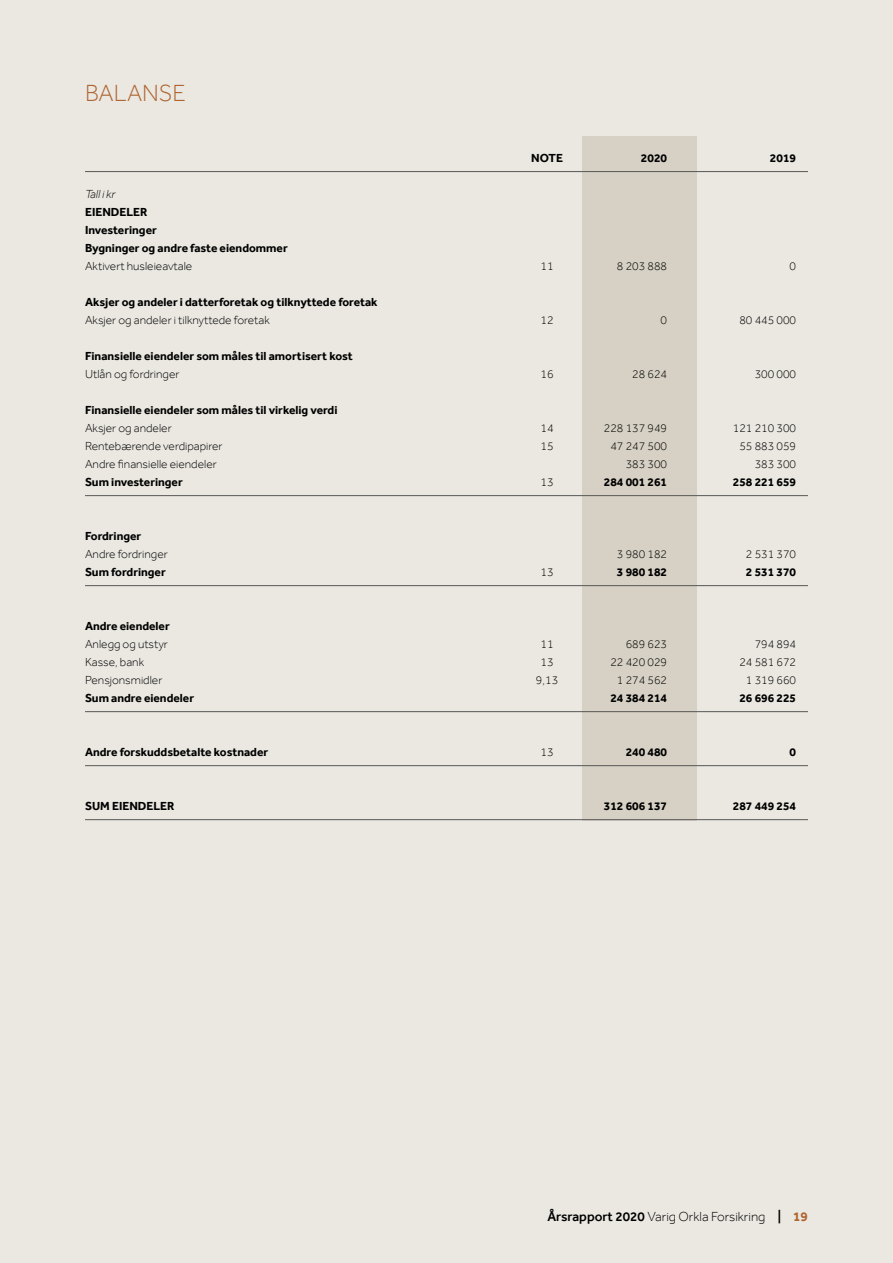
<style>
.page{position:relative;width:893px;height:1263px;background:#eae8e1}
.page>*{position:absolute;margin:0;border:0;box-sizing:border-box;transform-origin:0 0}
.t1{font:300 24px "Effra";color:#b06533}
.t2{font:300 13.5px "Effra";color:#000}
.t3{font:700 12px/18px "Effra";color:#000}
.t4{font:300 12px "Effra";color:#000}
.t5{font:italic 300 12px "Effra";color:#000}
.s1{font-weight:500}
.s2{font-weight:700;color:#b06533}
</style>
<div class="page">
<div style="left:583px;top:136px;width:114px;height:685px;background:#d6d1c4"></div>
<hr style="left:85px;top:171px;width:723px;height:1px;background:#575756">
<hr style="left:85px;top:495px;width:723px;height:1px;background:#575756">
<hr style="left:85px;top:585px;width:723px;height:1px;background:#575756">
<hr style="left:85px;top:711px;width:723px;height:1px;background:#575756">
<hr style="left:85px;top:765px;width:723px;height:1px;background:#575756">
<hr style="left:85px;top:819px;width:723px;height:1px;background:#575756">
<h1 class="t1" style="left:85px;top:79px;width:102px">BALANSE</h1>
<p class="t3" style="left:531px;top:149px;width:33px">NOTE</p>
<p class="t3" style="left:641px;top:149px;width:28px">2020</p>
<p class="t3" style="left:770px;top:149px;width:28px">2019</p>
<p class="t5" style="left:85px;top:187px;width:32px">Tall i kr</p>
<p class="t3" style="left:85px;top:203px;width:204px">EIENDELER<br>Investeringer<br>Bygninger og andre faste eiendommer</p>
<p class="t4" style="left:85px;top:259px;width:109px">Aktivert husleieavtale</p>
<p class="t4" style="left:541px;top:259px;width:15px">11</p>
<p class="t4" style="left:617px;top:259px;width:52px">8 203 888</p>
<p class="t4" style="left:790px;top:259px;width:8px">0</p>
<p class="t3" style="left:85px;top:293px;width:294px">Aksjer og andeler i datterforetak og tilknyttede foretak</p>
<p class="t4" style="left:85px;top:313px;width:186px">Aksjer og andeler i tilknyttede foretak</p>
<p class="t4" style="left:541px;top:313px;width:15px">12</p>
<p class="t4" style="left:661px;top:313px;width:8px">0</p>
<p class="t4" style="left:739px;top:313px;width:58px">80 445 000</p>
<p class="t3" style="left:85px;top:347px;width:269px">Finansielle eiendeler som måles til amortisert kost</p>
<p class="t4" style="left:85px;top:367px;width:96px">Utlån og fordringer</p>
<p class="t4" style="left:541px;top:367px;width:15px">16</p>
<p class="t4" style="left:632px;top:367px;width:36px">28 624</p>
<p class="t4" style="left:755px;top:367px;width:43px">300 000</p>
<p class="t3" style="left:85px;top:401px;width:254px">Finansielle eiendeler som måles til virkelig verdi</p>
<p class="t4" style="left:85px;top:421px;width:88px">Aksjer og andeler</p>
<p class="t4" style="left:541px;top:421px;width:15px">14</p>
<p class="t4" style="left:604px;top:421px;width:65px">228 137 949</p>
<p class="t4" style="left:733px;top:421px;width:65px">121 210 300</p>
<p class="t4" style="left:85px;top:439px;width:139px">Rentebærende verdipapirer</p>
<p class="t4" style="left:541px;top:439px;width:15px">15</p>
<p class="t4" style="left:610px;top:439px;width:58px">47 247 500</p>
<p class="t4" style="left:739px;top:439px;width:58px">55 883 059</p>
<p class="t4" style="left:85px;top:457px;width:133px">Andre finansielle eiendeler</p>
<p class="t4" style="left:626px;top:457px;width:43px">383 300</p>
<p class="t4" style="left:755px;top:457px;width:43px">383 300</p>
<p class="t3" style="left:85px;top:473px;width:99px">Sum investeringer</p>
<p class="t4" style="left:541px;top:475px;width:15px">13</p>
<p class="t3" style="left:604px;top:473px;width:65px">284 001 261</p>
<p class="t3" style="left:733px;top:473px;width:65px">258 221 659</p>
<p class="t3" style="left:85px;top:527px;width:58px">Fordringer</p>
<p class="t4" style="left:85px;top:547px;width:84px">Andre fordringer</p>
<p class="t4" style="left:617px;top:547px;width:52px">3 980 182</p>
<p class="t4" style="left:746px;top:547px;width:52px">2 531 370</p>
<p class="t3" style="left:85px;top:563px;width:82px">Sum fordringer</p>
<p class="t4" style="left:540px;top:565px;width:15px">13</p>
<p class="t3" style="left:617px;top:563px;width:52px">3 980 182</p>
<p class="t3" style="left:746px;top:563px;width:52px">2 531 370</p>
<p class="t3" style="left:85px;top:617px;width:86px">Andre eiendeler</p>
<p class="t4" style="left:85px;top:637px;width:84px">Anlegg og utstyr</p>
<p class="t4" style="left:540px;top:637px;width:15px">11</p>
<p class="t4" style="left:626px;top:637px;width:43px">689 623</p>
<p class="t4" style="left:755px;top:637px;width:43px">794 894</p>
<p class="t4" style="left:85px;top:655px;width:61px">Kasse, bank</p>
<p class="t4" style="left:540px;top:655px;width:15px">13</p>
<p class="t4" style="left:610px;top:655px;width:58px">22 420 029</p>
<p class="t4" style="left:739px;top:655px;width:58px">24 581 672</p>
<p class="t4" style="left:85px;top:673px;width:79px">Pensjonsmidler</p>
<p class="t4" style="left:536px;top:673px;width:24px">9,13</p>
<p class="t4" style="left:617px;top:673px;width:52px">1 274 562</p>
<p class="t4" style="left:746px;top:673px;width:52px">1 319 660</p>
<p class="t3" style="left:85px;top:689px;width:110px">Sum andre eiendeler</p>
<p class="t3" style="left:610px;top:689px;width:58px">24 384 214</p>
<p class="t3" style="left:739px;top:689px;width:58px">26 696 225</p>
<p class="t3" style="left:85px;top:743px;width:185px">Andre forskuddsbetalte kostnader</p>
<p class="t4" style="left:540px;top:745px;width:15px">13</p>
<p class="t3" style="left:626px;top:743px;width:43px">240 480</p>
<p class="t3" style="left:789px;top:743px;width:8px">0</p>
<p class="t3" style="left:85px;top:797px;width:91px">SUM EIENDELER</p>
<p class="t3" style="left:604px;top:797px;width:65px">312 606 137</p>
<p class="t3" style="left:733px;top:797px;width:65px">287 449 254</p>
<p class="t2" style="left:547px;top:1208px;width:262px"><span class="s1">Årsrapport 2020</span> Varig Orkla Forsikring <span class="s1">|</span> <span class="s2">19</span></p>
</div>
